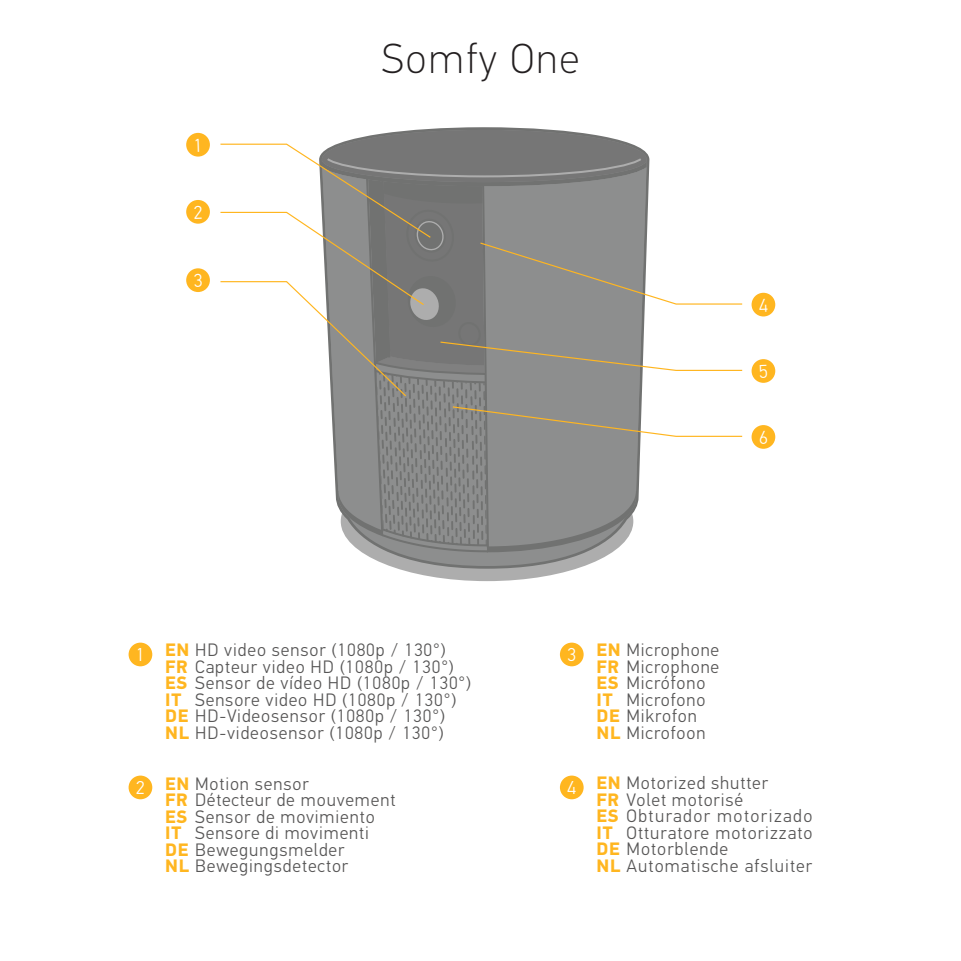
<style>
.page{position:relative;width:961px;height:961px;background:#fff}
.page>*{position:absolute;margin:0;border:0;box-sizing:border-box;transform-origin:0 0}
.t1{font:100 42px "PF Din Text Pro";letter-spacing:.05em;color:#231f20}
.t2{font:300 18.6px "PF Din Text Pro";color:#fff}
.notice-standard-gris{font:300 18px "PF Din Text Pro";letter-spacing:.05em;color:#575656}
.notice-standard-gris-2{font:300 18px "PF Din Text Pro";letter-spacing:.08em;color:#575656}
.s1{font-weight:700;color:#ffb620}
</style>
<div class="page">
<div style="left:341px;top:461px;width:292px;height:120px;background:#adadad;border-radius:50%"></div>
<svg style="left:361px;top:127px;width:252px;height:442px"></svg>
<div style="left:129px;top:643px;width:23px;height:23px;background:#ffb620;border-radius:50%"></div>
<div style="left:560px;top:643px;width:24px;height:23px;background:#ffb620;border-radius:50%"></div>
<div style="left:129px;top:776px;width:23px;height:23px;background:#ffb620;border-radius:50%"></div>
<div style="left:560px;top:776px;width:24px;height:23px;background:#ffb620;border-radius:50%"></div>
<svg style="left:220px;top:130px;width:523px;height:422px"></svg>
<div style="left:186px;top:133px;width:24px;height:24px;background:#ffb620;border-radius:50%"></div>
<div style="left:186px;top:200px;width:24px;height:24px;background:#ffb620;border-radius:50%"></div>
<div style="left:186px;top:268px;width:24px;height:24px;background:#ffb620;border-radius:50%"></div>
<div style="left:752px;top:293px;width:23px;height:23px;background:#ffb620;border-radius:50%"></div>
<div style="left:752px;top:359px;width:23px;height:24px;background:#ffb620;border-radius:50%"></div>
<div style="left:752px;top:425px;width:23px;height:24px;background:#ffb620;border-radius:50%"></div>
<p class="t1" style="left:381px;top:34px;width:200px">Somfy One</p>
<p class="notice-standard-gris" style="left:165px;top:640px;width:282px"><span class="s1">EN</span> HD video sensor (1080p / 130°)</p>
<p class="notice-standard-gris" style="left:165px;top:656px;width:290px"><span class="s1">FR</span> Capteur video HD (1080p / 130°)</p>
<p class="notice-standard-gris" style="left:165px;top:673px;width:308px"><span class="s1">ES</span> Sensor de vídeo HD (1080p / 130°)</p>
<p class="notice-standard-gris" style="left:165px;top:689px;width:293px"><span class="s1">IT</span> Sensore video HD (1080p / 130°)</p>
<p class="notice-standard-gris" style="left:165px;top:706px;width:281px"><span class="s1">DE</span> HD-Videosensor (1080p / 130°)</p>
<p class="notice-standard-gris" style="left:165px;top:722px;width:280px"><span class="s1">NL</span> HD-videosensor (1080p / 130°)</p>
<p class="t2" style="left:136px;top:644px;width:11px">1</p>
<p class="t2" style="left:567px;top:644px;width:11px">3</p>
<p class="notice-standard-gris" style="left:596px;top:640px;width:124px"><span class="s1">EN</span> Microphone</p>
<p class="notice-standard-gris" style="left:596px;top:656px;width:124px"><span class="s1">FR</span> Microphone</p>
<p class="notice-standard-gris" style="left:596px;top:673px;width:110px"><span class="s1">ES</span> Micrófono</p>
<p class="notice-standard-gris" style="left:596px;top:689px;width:111px"><span class="s1">IT</span> Microfono</p>
<p class="notice-standard-gris" style="left:596px;top:706px;width:102px"><span class="s1">DE</span> Mikrofon</p>
<p class="notice-standard-gris" style="left:596px;top:722px;width:111px"><span class="s1">NL</span> Microfoon</p>
<p class="notice-standard-gris" style="left:165px;top:773px;width:145px"><span class="s1">EN</span> Motion sensor</p>
<p class="notice-standard-gris" style="left:165px;top:790px;width:232px"><span class="s1">FR</span> Détecteur de mouvement</p>
<p class="notice-standard-gris" style="left:165px;top:806px;width:211px"><span class="s1">ES</span> Sensor de movimiento</p>
<p class="notice-standard-gris" style="left:165px;top:823px;width:205px"><span class="s1">IT</span> Sensore di movimenti</p>
<p class="notice-standard-gris" style="left:165px;top:839px;width:181px"><span class="s1">DE</span> Bewegungsmelder</p>
<p class="notice-standard-gris" style="left:165px;top:856px;width:185px"><span class="s1">NL</span> Bewegingsdetector</p>
<p class="t2" style="left:136px;top:777px;width:11px">2</p>
<p class="t2" style="left:567px;top:777px;width:11px">4</p>
<p class="notice-standard-gris" style="left:596px;top:773px;width:173px"><span class="s1">EN</span> Motorized shutter</p>
<p class="notice-standard-gris" style="left:596px;top:789px;width:148px"><span class="s1">FR</span> Volet motorisé</p>
<p class="notice-standard-gris-2" style="left:596px;top:806px;width:217px"><span class="s1">ES</span> Obturador motorizado</p>
<p class="notice-standard-gris" style="left:596px;top:822px;width:218px"><span class="s1">IT</span> Otturatore motorizzato</p>
<p class="notice-standard-gris" style="left:596px;top:839px;width:133px"><span class="s1">DE</span> Motorblende</p>
<p class="notice-standard-gris" style="left:596px;top:855px;width:217px"><span class="s1">NL</span> Automatische afsluiter</p>
</div>
